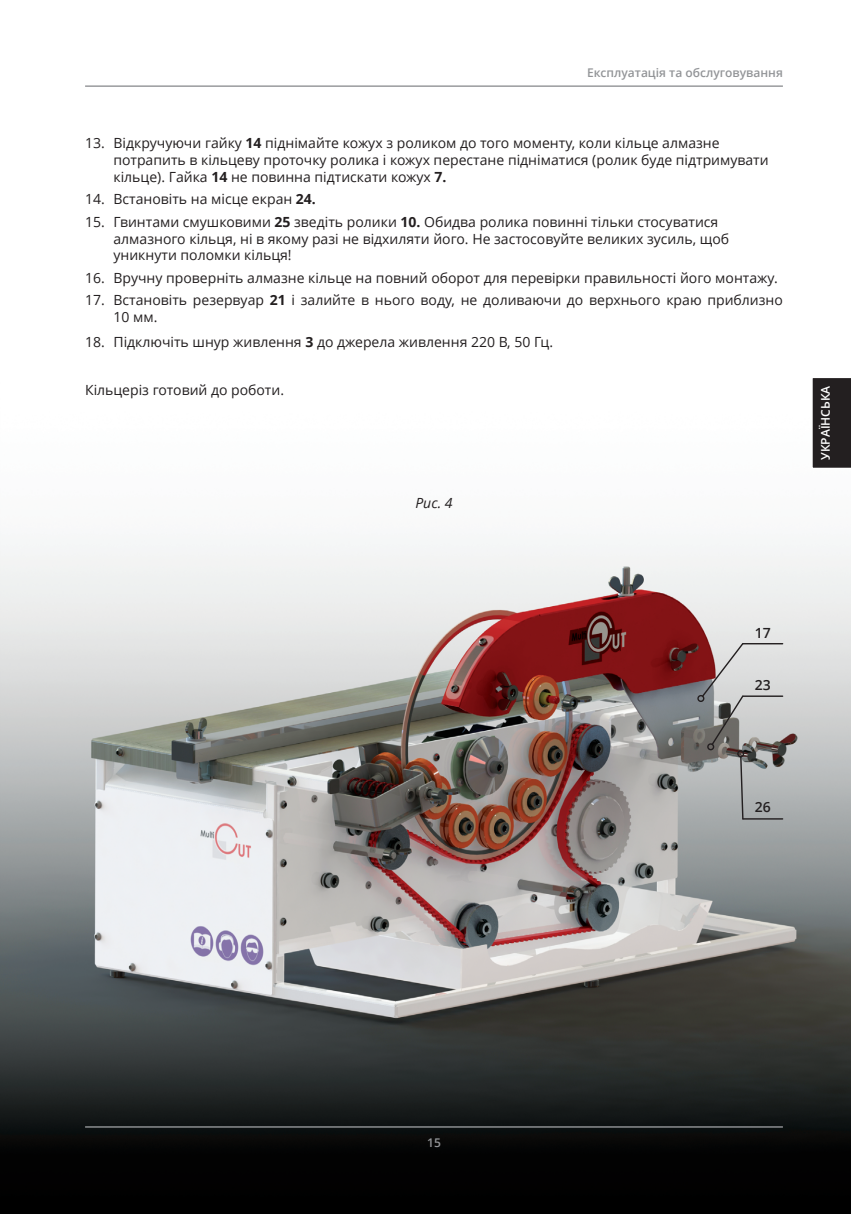
<style>
.page{position:relative;width:851px;height:1214px;background:#fff}
.page>*{position:absolute;margin:0;border:0;box-sizing:border-box;transform-origin:0 0}
.t1{font:14px/16.8px "Open Sans";color:#231f20}
.t2{font:600 14px "Open Sans";color:#231f20}
.t3{font:italic 14px "Open Sans";color:#231f20}
.t4{font:600 12px "Open Sans";color:#939598}
.t5{font:600 12px "Open Sans";color:#fff}
.s1{font-weight:700}
</style>
<div class="page">
<img style="left:0;top:540px;width:850px;height:673px">
<hr style="left:85px;top:85px;width:697px;height:2px;background:#939598">
<div style="left:697px;top:695px;width:7px;height:7px;border:1px solid #231f20;border-radius:50%"></div>
<svg style="left:700px;top:641px;width:44px;height:105px"></svg>
<div style="left:707px;top:743px;width:7px;height:7px;border:1px solid #231f20;border-radius:50%"></div>
<hr style="left:742px;top:643px;width:40px;height:1px;background:#231f20">
<hr style="left:742px;top:695px;width:40px;height:1px;background:#231f20">
<hr style="left:85px;top:1126px;width:697px;height:1px;background:#939598">
<svg style="left:739px;top:755px;width:5px;height:65px"></svg>
<div style="left:736px;top:749px;width:8px;height:8px;border:1px solid #231f20;border-radius:50%"></div>
<hr style="left:742px;top:818px;width:40px;height:1px;background:#231f20">
<div style="left:812px;top:378px;width:38px;height:90px;background:#231f20"></div>
<p class="t4" style="left:587px;top:65px;width:197px">Експлуатація та обслуговування</p>
<p class="t1" style="left:113px;top:134px;width:656px;text-indent:-28px">13. Відкручуючи гайку <span class="s1">14</span> піднімайте кожух з роликом до того моменту, коли кільце алмазне потрапить в кільцеву проточку ролика і кожух перестане підніматися (ролик буде підтримувати кільце). Гайка <span class="s1">14</span> не повинна підтискати кожух <span class="s1">7.</span></p>
<p class="t1" style="left:85px;top:190px;width:232px">14. Встановіть на місце екран <span class="s1">24.</span></p>
<p class="t1" style="left:113px;top:213px;width:617px;text-indent:-28px">15. Гвинтами смушковими <span class="s1">25</span> зведіть ролики <span class="s1">10.</span> Обидва ролика повинні тільки стосуватися алмазного кільця, ні в якому разі не відхиляти його. Не застосовуйте великих зусиль, щоб уникнути поломки кільця!</p>
<p class="t1" style="left:85px;top:269px;width:694px">16. Вручну проверніть алмазне кільце на повний оборот для перевірки правильності його монтажу.</p>
<p class="t1" style="left:113px;top:291px;width:670px;text-indent:-28px">17. Встановіть резервуар <span class="s1">21</span> і залийте в нього воду, не доливаючи до верхнього краю приблизно<br>10 мм.</p>
<p class="t1" style="left:85px;top:333px;width:469px">18. Підключіть шнур живлення <span class="s1">3</span> до джерела живлення 220 В, 50 Гц.</p>
<p class="t1" style="left:85px;top:380px;width:200px">Кільцеріз готовий до роботи.</p>
<p class="t5" style="left:817px;top:460px;width:76px;rotate:-90deg">УКРАЇНСЬКА</p>
<p class="t3" style="left:415px;top:493px;width:39px">Pиc. 4</p>
<p class="t4" style="left:427px;top:1133px;width:15px">15</p>
<p class="t2" style="left:754px;top:623px;width:17px">17</p>
<p class="t2" style="left:754px;top:675px;width:17px">23</p>
<p class="t2" style="left:754px;top:797px;width:17px">26</p>
</div>
